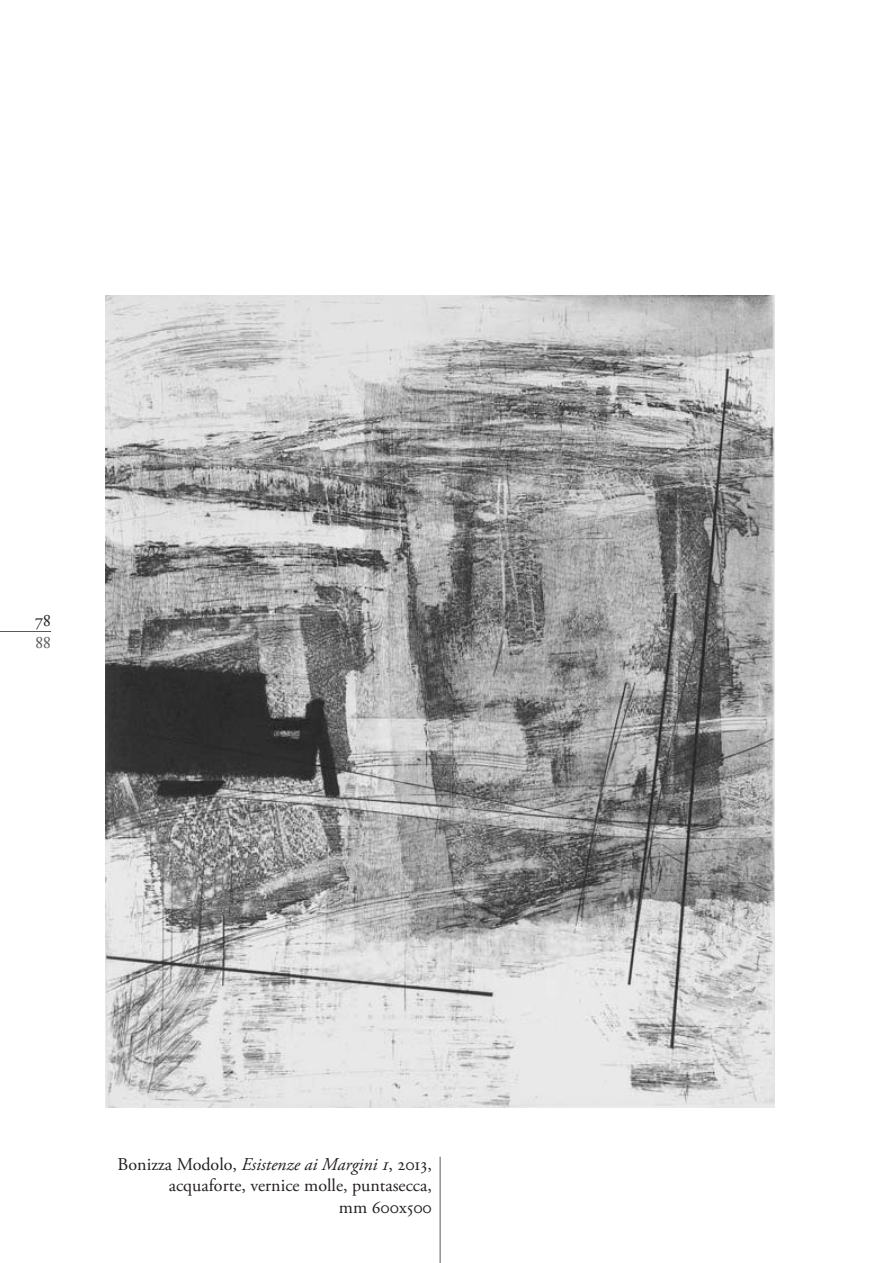
<style>
.page{position:relative;width:893px;height:1263px;background:#fff}
.page>*{position:absolute;margin:0;border:0;box-sizing:border-box;transform-origin:0 0}
.t1{font:18px/21.6px "Adobe Garamond Pro";color:#231f20;text-align:right}
.t2{font:18px "Adobe Garamond Regular SC";color:#231f20}
.t3{font:18px "Adobe Garamond Regular SC";color:#58595b}
.s1{font-style:italic}
</style>
<div class="page">
<hr style="left:0;top:631px;width:51px;height:1px;background:#58595b">
<hr style="left:440px;top:1157px;width:1px;height:106px;background:#58595b">
<img style="left:106px;top:296px;width:669px;height:812px">
<p class="t2" style="left:35px;top:613px;width:18px">78</p>
<p class="t3" style="left:36px;top:635px;width:17px">88</p>
<p class="t1" style="left:118px;top:1155px;width:316px">Bonizza Modolo, <span class="s1">Esistenze ai Margini 1</span>, 2013, acquaforte, vernice molle, puntasecca,<br>mm 600x500</p>
</div>
